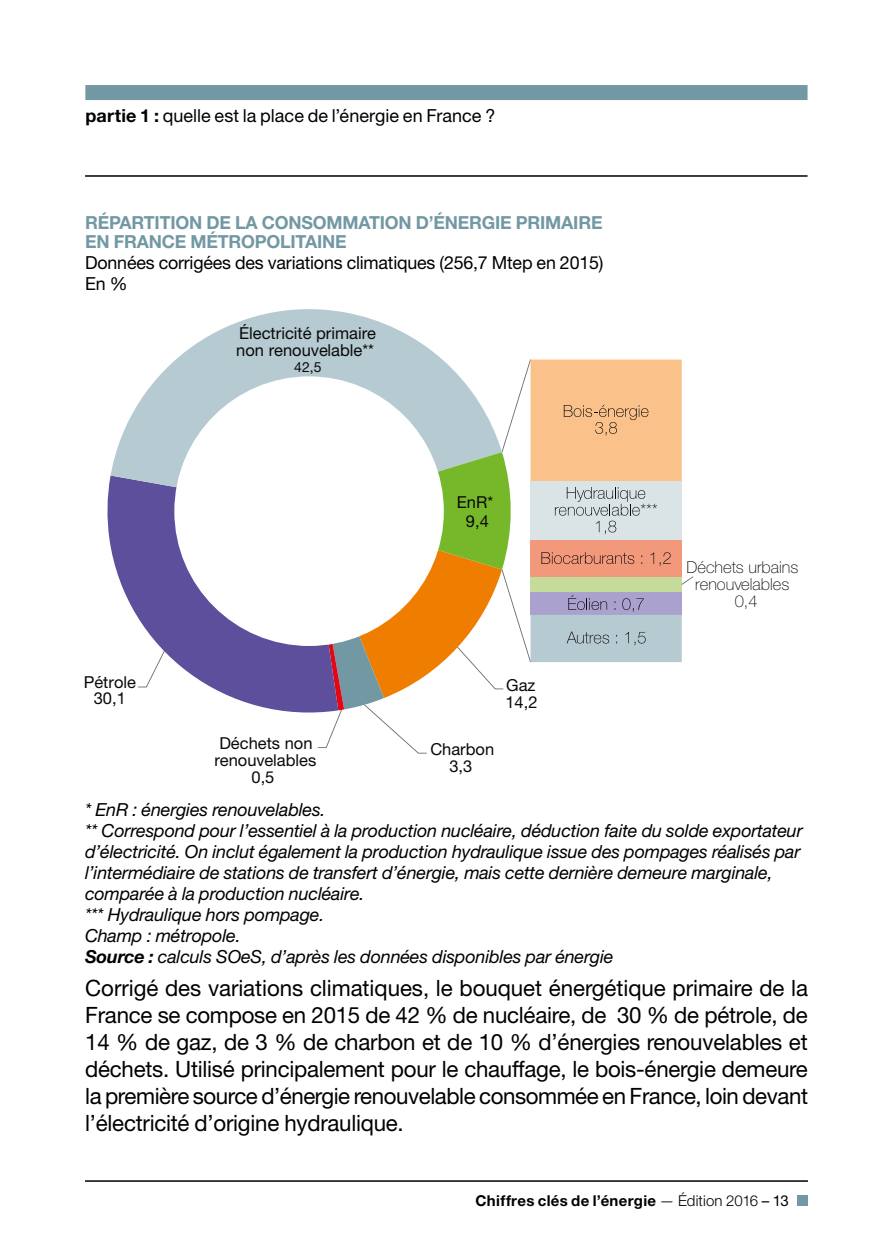
<style>
.page{position:relative;width:893px;height:1259px;background:#fff}
.page>*{position:absolute;margin:0;border:0;box-sizing:border-box;transform-origin:0 0}
.t1{font:22.5px/27px "Helvetica Neue LT Std";letter-spacing:-.01em;color:#000;text-align:justify}
.t2{font:italic 18px/21px "Helvetica Neue LT Std";letter-spacing:-.01em;color:#000}
.t3{font:18px/21px "Helvetica Neue LT Std";letter-spacing:-.01em;color:#000}
.t4{font:700 18px/19.5px "Helvetica Neue LT Std";letter-spacing:-.01em;color:#7298a4}
.t5{font:16.5px/16.8px "Helvetica Neue LT Std";color:#0a0909;text-align:center}
.t6{font:100 16.5px/16.8px "Helvetica Neue LT Std";color:#0a0909;text-align:center}
.t7{font:700 15px "Helvetica Neue LT Std";letter-spacing:.02em;color:#000}
.t8{font:14.1px "Helvetica Neue LT Std";color:#0a0909}
.s1{font-weight:700}
.s2{font-weight:300}
.s3{font-weight:400}
</style>
<div class="page">
<div style="left:797px;top:1195px;width:11px;height:11px;background:#7298a4"></div>
<hr style="left:85px;top:1180px;width:723px;height:1px;background:#000">
<div style="left:85px;top:85px;width:722px;height:15px;background:#7298a4"></div>
<hr style="left:85px;top:175px;width:722px;height:2px;background:#000">
<svg style="left:107px;top:475px;width:31px;height:143px;fill:#5e4f9c"></svg>
<svg style="left:111px;top:309px;width:331px;height:202px;fill:#b6cad1"></svg>
<svg style="left:138px;top:359px;width:555px;height:394px"></svg>
<p class="t3" style="left:85px;top:105px;width:411px"><span class="s1">partie 1 :</span> quelle est la place de l’énergie en France ?</p>
<p class="t4" style="left:85px;top:212px;width:519px">RÉPARTITION DE LA CONSOMMATION D’ÉNERGIE PRIMAIRE<br>EN FRANCE MÉTROPOLITAINE</p>
<p class="t3" style="left:85px;top:252px;width:520px">Données corrigées des variations climatiques (256,7 Mtep en 2015)<br>En %</p>
<p class="t5" style="left:84px;top:673px;width:54px">Pétrole<br>30,1</p>
<p class="t5" style="left:236px;top:324px;width:141px;text-align:left">Électricité primaire non renouvelable**</p>
<p class="t8" style="left:294px;top:359px;width:29px">42,5</p>
<p class="t5" style="left:457px;top:492px;width:38px;line-height:18.6px">EnR*<br>9,4</p>
<p class="t5" style="left:214px;top:735px;width:103px">Déchets non renouvelables<br>0,5</p>
<p class="t5" style="left:430px;top:741px;width:65px">Charbon<br>3,3</p>
<p class="t5" style="left:505px;top:677px;width:34px;text-align:left">Gaz<br>14,2</p>
<p class="t6" style="left:686px;top:559px;width:113px">Déchets urbains renouvelables<br>0,4</p>
<p class="t2" style="left:85px;top:798px;width:719px">* EnR : énergies renouvelables.<br>** Correspond pour l’essentiel à la production nucléaire, déduction faite du solde exportateur d’électricité. On inclut également la production hydraulique issue des pompages réalisés par l’intermédiaire de stations de transfert d’énergie, mais cette dernière demeure marginale, comparée à la production nucléaire.<br>*** Hydraulique hors pompage.<br>Champ : métropole.<br><span class="s1">Source :</span> calculs SOeS, d’après les données disponibles par énergie</p>
<p class="t1" style="left:85px;top:974px;width:724px">Corrigé des variations climatiques, le bouquet énergétique primaire de la France se compose en 2015 de 42 % de nucléaire, de 30 % de pétrole, de 14 % de gaz, de 3 % de charbon et de 10 % d’énergies renouvelables et déchets. Utilisé principalement pour le chauffage, le bois-énergie demeure la première source d’énergie renouvelable consommée en France, loin devant l’électricité d’origine hydraulique.</p>
<p class="t7" style="left:475px;top:1191px;width:315px">Chiffres clés de l’énergie <span class="s2">— Édition 2016</span> <span class="s3">– 13</span></p>
</div>
